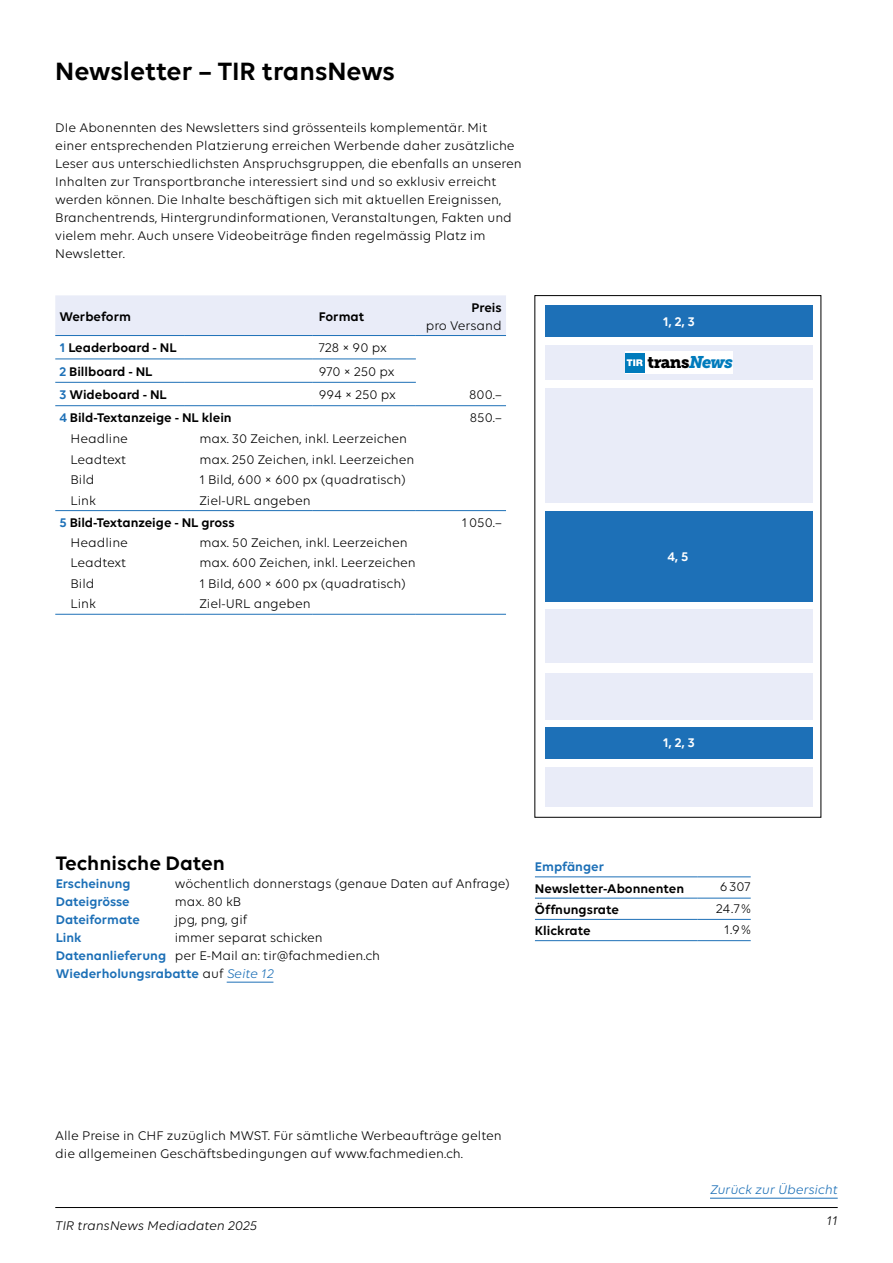
<style>
.page{position:relative;width:893px;height:1263px;background:#fff}
.page>*{position:absolute;margin:0;border:0;box-sizing:border-box;transform-origin:0 0}
.t1{font:600 27px "Volte";color:#000}
.t2{font:600 21px "Volte";color:#000}
.t3{font:16.8px "Museo Slab 900";letter-spacing:-.035em;color:#000}
.t4{font:13.5px/18px "Volte";color:#000}
.t5{font:600 13.5px/22.2px "Volte";color:#000}
.t6{font:600 13.5px "Volte";color:#1d70b7}
.t7{font:italic 13.5px "Volte";color:#000}
.t8{font:italic 13.5px "Volte";color:#1d70b7}
.t9{font:600 13.5px "Volte";color:#fff}
.s1{color:#1d70b7}
.s2{font-weight:400}
.s3{font-style:italic;color:#007bbc}
.s4{font-weight:600;color:#1d70b7}
.s5{font-style:italic;color:#1d70b7}
</style>
<div class="page">
<hr style="left:55px;top:1207px;width:783px;height:1px;background:#000">
<hr style="left:710px;top:1198px;width:128px;height:1px;background:#1d70b7">
<hr style="left:227px;top:982px;width:46px;height:1px;background:#1d70b7">
<hr style="left:535px;top:877px;width:162px;height:1px;background:#1d70b7">
<hr style="left:535px;top:898px;width:162px;height:1px;background:#1d70b7">
<hr style="left:535px;top:919px;width:162px;height:1px;background:#1d70b7">
<hr style="left:535px;top:940px;width:162px;height:1px;background:#1d70b7">
<hr style="left:697px;top:877px;width:54px;height:1px;background:#1d70b7">
<hr style="left:697px;top:898px;width:54px;height:1px;background:#1d70b7">
<hr style="left:697px;top:919px;width:54px;height:1px;background:#1d70b7">
<hr style="left:697px;top:940px;width:54px;height:1px;background:#1d70b7">
<div style="left:545px;top:345px;width:268px;height:34px;background:#e9ecf8"></div>
<div style="left:545px;top:305px;width:268px;height:31px;background:#1d70b7"></div>
<div style="left:545px;top:388px;width:268px;height:115px;background:#e9ecf8"></div>
<div style="left:545px;top:673px;width:268px;height:47px;background:#e9ecf8"></div>
<div style="left:545px;top:767px;width:268px;height:40px;background:#e9ecf8"></div>
<div style="left:545px;top:609px;width:268px;height:54px;background:#e9ecf8"></div>
<div style="left:545px;top:728px;width:268px;height:31px;background:#1d70b7"></div>
<div style="left:545px;top:511px;width:268px;height:90px;background:#1d70b7"></div>
<div style="left:625px;top:351px;width:108px;height:23px;background:#fff"></div>
<div style="left:625px;top:353px;width:20px;height:20px;background:#007bbc"></div>
<svg style="left:627px;top:359px;width:16px;height:7px"></svg>
<div style="left:55px;top:295px;width:451px;height:40px;background:#e9ecf8"></div>
<hr style="left:55px;top:335px;width:129px;height:1px;background:#1d70b7">
<hr style="left:184px;top:335px;width:129px;height:1px;background:#1d70b7">
<hr style="left:313px;top:335px;width:103px;height:1px;background:#1d70b7">
<hr style="left:416px;top:335px;width:90px;height:1px;background:#1d70b7">
<hr style="left:55px;top:359px;width:129px;height:1px;background:#1d70b7">
<hr style="left:184px;top:359px;width:129px;height:1px;background:#1d70b7">
<hr style="left:313px;top:359px;width:103px;height:1px;background:#1d70b7">
<hr style="left:55px;top:382px;width:129px;height:1px;background:#1d70b7">
<hr style="left:184px;top:382px;width:129px;height:1px;background:#1d70b7">
<hr style="left:313px;top:382px;width:103px;height:1px;background:#1d70b7">
<hr style="left:55px;top:405px;width:129px;height:1px;background:#1d70b7">
<hr style="left:184px;top:405px;width:129px;height:1px;background:#1d70b7">
<hr style="left:313px;top:405px;width:103px;height:1px;background:#1d70b7">
<hr style="left:416px;top:405px;width:90px;height:1px;background:#1d70b7">
<hr style="left:55px;top:510px;width:129px;height:1px;background:#1d70b7">
<hr style="left:184px;top:510px;width:129px;height:1px;background:#1d70b7">
<hr style="left:313px;top:510px;width:103px;height:1px;background:#1d70b7">
<hr style="left:416px;top:510px;width:90px;height:1px;background:#1d70b7">
<hr style="left:55px;top:614px;width:129px;height:1px;background:#1d70b7">
<hr style="left:184px;top:614px;width:129px;height:1px;background:#1d70b7">
<hr style="left:313px;top:614px;width:103px;height:1px;background:#1d70b7">
<hr style="left:416px;top:614px;width:90px;height:1px;background:#1d70b7">
<h1 class="t1" style="left:55px;top:55px;width:341px">Newsletter – TIR transNews</h1>
<p class="t4" style="left:55px;top:118px;width:468px">DIe Abonennten des Newsletters sind grössenteils komplementär. Mit einer entsprechenden Platzierung erreichen Werbende daher zusätzliche Leser aus unterschiedlichsten Anspruchsgruppen, die ebenfalls an unseren Inhalten zur Transportbranche interessiert sind und so exklusiv erreicht werden können. Die Inhalte beschäftigen sich mit aktuellen Ereignissen, Branchentrends, Hintergrundinformationen, Veranstaltungen, Fakten und vielem mehr. Auch unsere Videobeiträge finden regelmässig Platz im Newsletter.</p>
<p class="t5" style="left:60px;top:305px;width:73px">Werbeform</p>
<p class="t5" style="left:319px;top:305px;width:47px">Format</p>
<p class="t5" style="left:471px;top:296px;width:32px">Preis</p>
<p class="t4" style="left:426px;top:316px;width:78px">pro Versand</p>
<p class="t5" style="left:60px;top:336px;width:119px"><span class="s1">1</span> Leaderboard - NL</p>
<p class="t4" style="left:319px;top:339px;width:70px">728 × 90 px</p>
<p class="t5" style="left:60px;top:360px;width:94px"><span class="s1">2</span> Billboard - NL</p>
<p class="t4" style="left:319px;top:362px;width:77px">970 × 250 px</p>
<p class="t5" style="left:60px;top:383px;width:109px"><span class="s1">3</span> Wideboard - NL</p>
<p class="t4" style="left:319px;top:385px;width:79px">994 × 250 px</p>
<p class="t4" style="left:469px;top:385px;width:34px">800.–</p>
<p class="t5" style="left:60px;top:407px;width:174px"><span class="s1">4</span> Bild-Textanzeige - NL klein</p>
<p class="t4" style="left:470px;top:409px;width:33px">850.–</p>
<p class="t4" style="left:71px;top:430px;width:59px">Headline</p>
<p class="t4" style="left:199px;top:430px;width:209px">max. 30 Zeichen, inkl. Leerzeichen</p>
<p class="t4" style="left:71px;top:450px;width:57px">Leadtext</p>
<p class="t4" style="left:199px;top:450px;width:217px">max. 250 Zeichen, inkl. Leerzeichen</p>
<p class="t4" style="left:71px;top:471px;width:25px">Bild</p>
<p class="t4" style="left:199px;top:471px;width:208px">1 Bild, 600 × 600 px (quadratisch)</p>
<p class="t4" style="left:71px;top:491px;width:27px">Link</p>
<p class="t5" style="left:60px;top:489px;width:253px;text-indent:140px"><span class="s2">Ziel-URL angeben<br></span><span class="s1">5</span> Bild-Textanzeige - NL gross</p>
<p class="t4" style="left:462px;top:513px;width:41px">1050.–</p>
<p class="t4" style="left:71px;top:533px;width:59px">Headline</p>
<p class="t4" style="left:199px;top:533px;width:210px">max. 50 Zeichen, inkl. Leerzeichen</p>
<p class="t4" style="left:71px;top:554px;width:57px">Leadtext</p>
<p class="t4" style="left:199px;top:554px;width:218px">max. 600 Zeichen, inkl. Leerzeichen</p>
<p class="t4" style="left:71px;top:574px;width:25px">Bild</p>
<p class="t4" style="left:199px;top:574px;width:208px">1 Bild, 600 × 600 px (quadratisch)</p>
<p class="t4" style="left:71px;top:594px;width:27px">Link</p>
<p class="t4" style="left:199px;top:594px;width:113px">Ziel-URL angeben</p>
<p class="t9" style="left:663px;top:314px;width:33px">1, 2, 3</p>
<p class="t3" style="left:648px;top:353px;width:87px">trans<span class="s3">News</span></p>
<p class="t9" style="left:668px;top:548px;width:22px">4, 5</p>
<p class="t9" style="left:663px;top:735px;width:33px">1, 2, 3</p>
<h2 class="t2" style="left:56px;top:850px;width:171px">Technische Daten</h2>
<p class="t6" style="left:56px;top:875px;width:76px">Erscheinung</p>
<p class="t4" style="left:175px;top:874px;width:337px">wöchentlich donnerstags (genaue Daten auf Anfrage)</p>
<p class="t6" style="left:56px;top:893px;width:75px">Dateigrösse</p>
<p class="t4" style="left:175px;top:892px;width:68px">max. 80 kB</p>
<p class="t6" style="left:56px;top:911px;width:86px">Dateiformate</p>
<p class="t4" style="left:175px;top:910px;width:74px">jpg, png, gif</p>
<p class="t6" style="left:56px;top:929px;width:27px">Link</p>
<p class="t4" style="left:56px;top:928px;width:326px;text-indent:119px">immer separat schicken<br><span class="s4">Datenanlieferung</span> per E-Mail an: tir@fachmedien.ch<br><span class="s4">Wiederholungsrabatte</span> auf <span class="s5">Seite 12</span></p>
<p class="t6" style="left:535px;top:859px;width:71px">Empfänger</p>
<p class="t5" style="left:535px;top:877px;width:151px">Newsletter-Abonnenten</p>
<p class="t4" style="left:720px;top:878px;width:32px">6307</p>
<p class="t5" style="left:535px;top:898px;width:85px">Öffnungsrate</p>
<p class="t4" style="left:716px;top:899px;width:36px">24.7%</p>
<p class="t5" style="left:535px;top:919px;width:57px">Klickrate</p>
<p class="t4" style="left:724px;top:920px;width:28px">1.9%</p>
<p class="t4" style="left:55px;top:1126px;width:448px">Alle Preise in CHF zuzüglich MWST. Für sämtliche Werbeaufträge gelten die allgemeinen Geschäftsbedingungen auf www.fachmedien.ch.</p>
<p class="t7" style="left:55px;top:1217px;width:203px">TIR transNews Mediadaten 2025</p>
<p class="t8" style="left:710px;top:1181px;width:129px">Zurück zur Übersicht</p>
<p class="t7" style="left:827px;top:1213px;width:13px">11</p>
</div>
